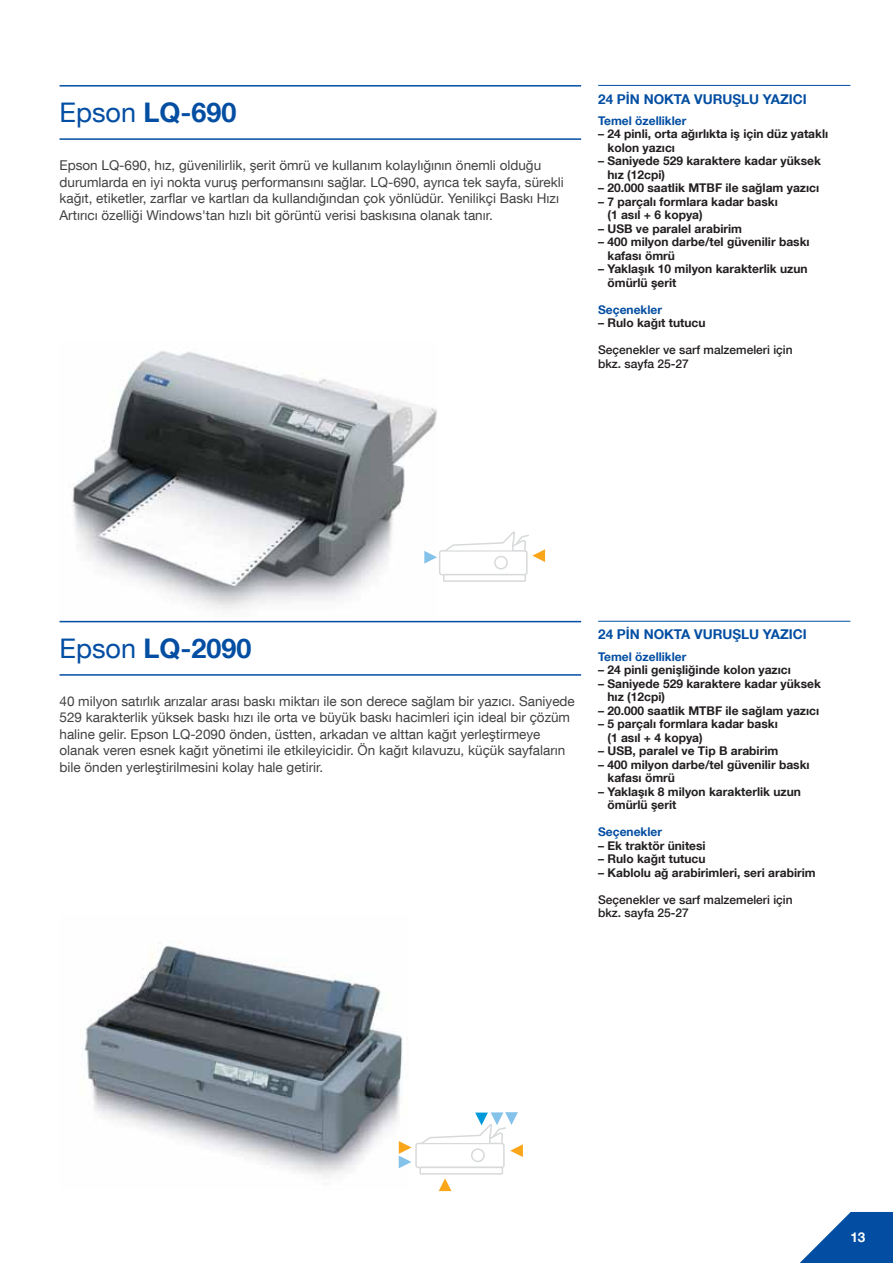
<style>
.page{position:relative;width:893px;height:1263px;background:#fff}
.page>*{position:absolute;margin:0;border:0;box-sizing:border-box;transform-origin:0 0}
.t1{font:700 27px "Helvetica Neue LT Com";color:#034ea2}
.t2{font:13.5px/16.5px "Helvetica Neue LT Com";color:#414042}
.t3{font:700 13.5px "Helvetica Neue LT Com";color:#034ea2}
.t4{font:700 13.5px "Helvetica Neue LT Com";color:#fff}
.t5{font:700 12px/13.5px "Helvetica Neue LT Com";color:#231f20}
.t6{font:500 12px/13.5px "Helvetica Neue LT Com";color:#231f20}
.t7{font:700 12px "Helvetica Neue LT Com";color:#034ea2}
.s1{font-weight:400}
</style>
<div class="page">
<svg style="left:799px;top:1212px;width:94px;height:51px"></svg>
<img style="left:60px;top:351px;width:377px;height:270px">
<img style="left:80px;top:945px;width:323px;height:232px">
<div style="left:439px;top:550px;width:89px;height:25px;border:1px solid #d7d9da;border-radius:2px"></div>
<svg style="left:442px;top:573px;width:85px;height:9px"></svg>
<div style="left:494px;top:556px;width:14px;height:13px;border:1px solid #d7d9da;border-radius:50%"></div>
<svg style="left:444px;top:531px;width:101px;height:31px"></svg>
<svg style="left:424px;top:551px;width:13px;height:13px"></svg>
<div style="left:415px;top:1143px;width:90px;height:25px;border:2px solid #d7d9da;border-radius:2px"></div>
<div style="left:471px;top:1148px;width:14px;height:14px;border:2px solid #d7d9da;border-radius:50%"></div>
<svg style="left:419px;top:1166px;width:85px;height:25px"></svg>
<svg style="left:420px;top:1112px;width:103px;height:45px"></svg>
<svg style="left:399px;top:1141px;width:13px;height:27px"></svg>
<hr style="left:598px;top:85px;width:252px;height:1px;background:#034ea2">
<hr style="left:598px;top:621px;width:252px;height:1px;background:#034ea2">
<hr style="left:60px;top:85px;width:521px;height:2px;background:#034ea2">
<hr style="left:60px;top:138px;width:521px;height:2px;background:#034ea2">
<hr style="left:60px;top:621px;width:521px;height:1px;background:#034ea2">
<hr style="left:60px;top:674px;width:521px;height:2px;background:#034ea2">
<h1 class="t1" style="left:60px;top:95px;width:179px"><span class="s1">Epson</span> LQ-690</h1>
<p class="t2" style="left:60px;top:157px;width:506px">Epson LQ-690, hız, güvenilirlik, şerit ömrü ve kullanım kolaylığının önemli olduğu durumlarda en iyi nokta vuruş performansını sağlar. LQ-690, ayrıca tek sayfa, sürekli kağıt, etiketler, zarflar ve kartları da kullandığından çok yönlüdür. Yenilikçi Baskı Hızı Artırıcı özelliği Windows'tan hızlı bit görüntü verisi baskısına olanak tanır.</p>
<p class="t3" style="left:598px;top:90px;width:210px">24 PİN NOKTA VURUŞLU YAZICI</p>
<p class="t7" style="left:598px;top:113px;width:90px">Temel özellikler</p>
<p class="t5" style="left:607px;top:127px;width:222px;text-indent:-9px">– 24 pinli, orta ağırlıkta iş için düz yataklı kolon yazıcı</p>
<p class="t5" style="left:607px;top:154px;width:215px;text-indent:-9px">– Saniyede 529 karaktere kadar yüksek hız (12cpi)</p>
<p class="t5" style="left:598px;top:181px;width:223px">– 20.000 saatlik MTBF ile sağlam yazıcı</p>
<p class="t5" style="left:607px;top:195px;width:172px;text-indent:-9px">– 7 parçalı formlara kadar baskı (1 asıl + 6 kopya)</p>
<p class="t5" style="left:598px;top:222px;width:145px">– USB ve paralel arabirim</p>
<p class="t5" style="left:607px;top:235px;width:204px;text-indent:-9px">– 400 milyon darbe/tel güvenilir baskı kafası ömrü</p>
<p class="t5" style="left:607px;top:262px;width:202px;text-indent:-9px">– Yaklaşık 10 milyon karakterlik uzun ömürlü şerit</p>
<p class="t7" style="left:598px;top:302px;width:65px">Seçenekler</p>
<p class="t5" style="left:598px;top:316px;width:109px">– Rulo kağıt tutucu</p>
<p class="t6" style="left:598px;top:343px;width:196px">Seçenekler ve sarf malzemeleri için bkz. sayfa 25-27</p>
<h1 class="t1" style="left:60px;top:631px;width:194px"><span class="s1">Epson</span> LQ-2090</h1>
<p class="t2" style="left:60px;top:692px;width:517px">40 milyon satırlık arızalar arası baskı miktarı ile son derece sağlam bir yazıcı. Saniyede 529 karakterlik yüksek baskı hızı ile orta ve büyük baskı hacimleri için ideal bir çözüm haline gelir. Epson LQ-2090 önden, üstten, arkadan ve alttan kağıt yerleştirmeye olanak veren esnek kağıt yönetimi ile etkileyicidir. Ön kağıt kılavuzu, küçük sayfaların bile önden yerleştirilmesini kolay hale getirir.</p>
<p class="t3" style="left:598px;top:626px;width:210px">24 PİN NOKTA VURUŞLU YAZICI</p>
<p class="t7" style="left:598px;top:649px;width:90px">Temel özellikler</p>
<p class="t5" style="left:598px;top:663px;width:194px">– 24 pinli genişliğinde kolon yazıcı</p>
<p class="t5" style="left:607px;top:676px;width:215px;text-indent:-9px">– Saniyede 529 karaktere kadar yüksek hız (12cpi)</p>
<p class="t5" style="left:598px;top:703px;width:223px">– 20.000 saatlik MTBF ile sağlam yazıcı</p>
<p class="t5" style="left:607px;top:717px;width:172px;text-indent:-9px">– 5 parçalı formlara kadar baskı (1 asıl + 4 kopya)</p>
<p class="t5" style="left:598px;top:744px;width:182px">– USB, paralel ve Tip B arabirim</p>
<p class="t5" style="left:607px;top:757px;width:204px;text-indent:-9px">– 400 milyon darbe/tel güvenilir baskı kafası ömrü</p>
<p class="t5" style="left:607px;top:784px;width:195px;text-indent:-9px">– Yaklaşık 8 milyon karakterlik uzun ömürlü şerit</p>
<p class="t7" style="left:598px;top:824px;width:65px">Seçenekler</p>
<p class="t5" style="left:598px;top:838px;width:109px">– Ek traktör ünitesi</p>
<p class="t5" style="left:598px;top:852px;width:109px">– Rulo kağıt tutucu</p>
<p class="t5" style="left:598px;top:865px;width:219px">– Kablolu ağ arabirimleri, seri arabirim</p>
<p class="t6" style="left:598px;top:892px;width:196px">Seçenekler ve sarf malzemeleri için bkz. sayfa 25-27</p>
<p class="t4" style="left:850px;top:1229px;width:17px">13</p>
</div>
